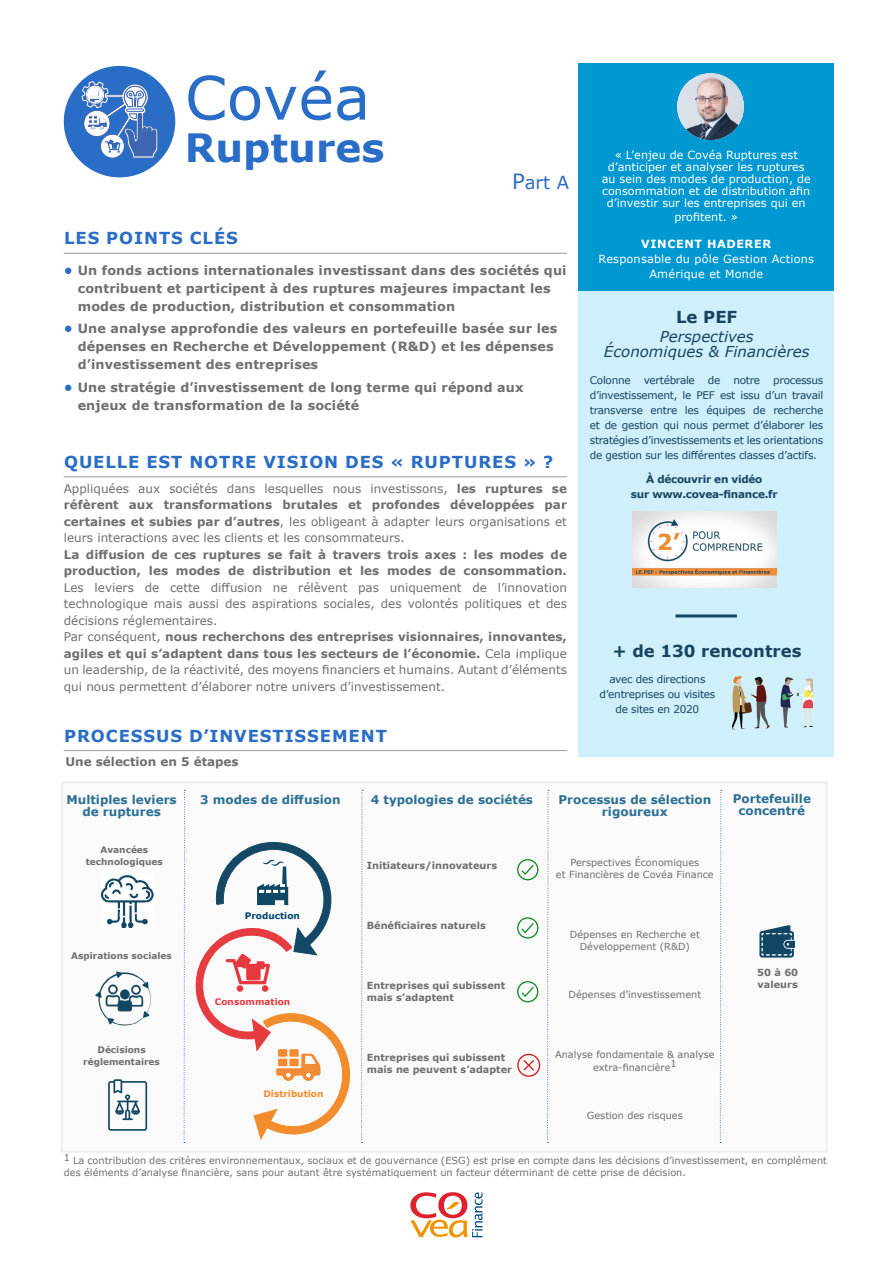
<style>
.page{position:relative;width:893px;height:1263px;background:#fff}
.page>*{position:absolute;margin:0;border:0;box-sizing:border-box;transform-origin:0 0}
.t1{font:60px "Verdana";color:#296dc7}
.t2{font:700 39px "Verdana";color:#296dc7}
.t3{font:18px "Verdana";color:#296dc7}
.t4{font:700 16.5px "Verdana";letter-spacing:.055em;color:#296dc7}
.t5{font:700 16.5px "Verdana";color:#194461}
.t6{font:italic 15px/15px "Verdana";color:#194461;text-align:center}
.t7{font:700 12.75px/18px "Verdana";letter-spacing:.01em;color:#706f6f}
.t8{font:12px/16.5px "Verdana";color:#706f6f;text-align:justify}
.t9{font:700 12px/16.5px "Verdana";color:#706f6f}
.t10{font:700 12px/12px "Verdana";color:#2c7095;text-align:center}
.t11{font:11.25px/12px "Verdana";color:#fff;text-align:center}
.t12{font:11.25px/15px "Verdana";letter-spacing:.02em;color:#fff;text-align:center}
.t13{font:700 11.25px "Verdana";letter-spacing:.055em;color:#fff}
.t14{font:10.5px/15px "Verdana";letter-spacing:-.025em;color:#194461;text-align:justify}
.t15{font:700 10.5px/15px "Verdana";letter-spacing:-.025em;color:#194461;text-align:center}
.t16{font:9.75px/12px "Verdana";color:#706f6f;text-align:center}
.t17{font:700 9.75px/12px "Verdana";color:#706f6f}
.t18{font:700 9px/12px "Verdana";color:#706f6f;text-align:center}
.t19{font:700 9px "Verdana";color:#e63b3f}
.t20{font:700 9px "Verdana";color:#f28d2c}
.t21{font:700 9px "Verdana";color:#00446b}
.s1{font-size:21px}
.s2{color:#296dc7}
.s3{font-weight:700}
</style>
<div class="page">
<svg style="left:410px;top:1192px;width:73px;height:45px"></svg>
<div style="left:62px;top:782px;width:765px;height:370px;background:#fafafa;border:1px solid #e3e3e3"></div>
<hr style="left:64px;top:253px;width:503px;height:1px;background:#9d9d9c">
<hr style="left:64px;top:476px;width:503px;height:1px;background:#9d9d9c">
<hr style="left:64px;top:750px;width:503px;height:1px;background:#9d9d9c">
<div style="left:64px;top:66px;width:111px;height:111px;background:#296dc7;border-radius:50%"></div>
<svg style="left:759px;top:925px;width:36px;height:32px"></svg>
<svg style="left:361px;top:790px;width:2px;height:353px"></svg>
<svg style="left:547px;top:790px;width:2px;height:353px"></svg>
<svg style="left:719px;top:790px;width:3px;height:353px"></svg>
<svg style="left:517px;top:859px;width:21px;height:21px"></svg>
<svg style="left:517px;top:917px;width:21px;height:22px"></svg>
<svg style="left:517px;top:981px;width:21px;height:21px"></svg>
<svg style="left:517px;top:1054px;width:23px;height:23px"></svg>
<svg style="left:108px;top:1079px;width:39px;height:52px"></svg>
<svg style="left:183px;top:790px;width:167px;height:353px"></svg>
<img style="left:101px;top:875px;width:52px;height:52px">
<img style="left:61px;top:955px;width:139px;height:92px">
<svg style="left:81px;top:80px;width:78px;height:98px"></svg>
<div style="left:579px;top:64px;width:255px;height:692px;background:#cff0fb"></div>
<div style="left:579px;top:64px;width:255px;height:227px;background:#0098d0"></div>
<img style="left:677px;top:73px;width:67px;height:67px;border-radius:33px">
<img style="left:632px;top:511px;width:144px;height:77px">
<hr style="left:675px;top:614px;width:62px;height:3px;background:#124763">
<svg style="left:780px;top:677px;width:33px;height:51px"></svg>
<svg style="left:732px;top:676px;width:38px;height:54px"></svg>
<h1 class="t1" style="left:185px;top:57px;width:187px">Covéa</h1>
<h2 class="t2" style="left:185px;top:120px;width:201px">Ruptures</h2>
<h3 class="t3" style="left:512px;top:170px;width:58px"><span class="s1">P</span>art A</h3>
<h3 class="t4" style="left:64px;top:227px;width:175px">LES POINTS CLÉS</h3>
<p class="t7" style="left:78px;top:261px;width:490px;text-indent:-14px"><span class="s2">•</span> Un fonds actions internationales investissant dans des sociétés qui contribuent et participent à des ruptures majeures impactant les modes de production, distribution et consommation</p>
<p class="t7" style="left:78px;top:319px;width:481px;text-indent:-14px"><span class="s2">•</span> Une analyse approfondie des valeurs en portefeuille basée sur les dépenses en Recherche et Développement (R&amp;D) et les dépenses d’investissement des entreprises</p>
<p class="t7" style="left:78px;top:378px;width:447px;text-indent:-14px"><span class="s2">•</span> Une stratégie d’investissement de long terme qui répond aux enjeux de transformation de la société</p>
<h3 class="t4" style="left:64px;top:450px;width:491px">QUELLE EST NOTRE VISION DES « RUPTURES » ?</h3>
<p class="t8" style="left:64px;top:480px;width:505px">Appliquées aux sociétés dans lesquelles nous investissons, <span class="s3">les ruptures se réfèrent aux transformations brutales et profondes développées par certaines et subies par d’autres</span>, les obligeant à adapter leurs organisations et leurs interactions avec les clients et les consommateurs.</p>
<p class="t9" style="left:64px;top:546px;width:505px">La diffusion de ces ruptures se fait à travers trois axes : les modes de production, les modes de distribution et les modes de consommation.</p>
<p class="t8" style="left:64px;top:579px;width:505px;text-align:left">Les leviers de cette diffusion ne rélèvent pas uniquement de l’innovation technologique mais aussi des aspirations sociales, des volontés politiques et des décisions réglementaires.<br>Par conséquent, <span class="s3">nous recherchons des entreprises visionnaires, innovantes, agiles et qui s’adaptent dans tous les secteurs de l’économie.</span> Cela implique un leadership, de la réactivité, des moyens financiers et humains. Autant d’éléments qui nous permettent d’élaborer notre univers d’investissement.</p>
<h3 class="t4" style="left:64px;top:724px;width:324px">PROCESSUS D’INVESTISSEMENT</h3>
<p class="t9" style="left:65px;top:753px;width:175px">Une sélection en 5 étapes</p>
<p class="t11" style="left:602px;top:149px;width:210px">« L’enjeu de Covéa Ruptures est d’anticiper et analyser les ruptures au sein des modes de production, de consommation et de distribution afin d’investir sur les entreprises qui en</p>
<p class="t11" style="left:674px;top:211px;width:65px">profitent. »</p>
<p class="t13" style="left:641px;top:236px;width:131px">VINCENT HADERER</p>
<p class="t12" style="left:599px;top:251px;width:217px">Responsable du pôle Gestion Actions<br>Amérique et Monde</p>
<h3 class="t5" style="left:676px;top:305px;width:63px">Le PEF</h3>
<p class="t6" style="left:604px;top:329px;width:207px">Perspectives<br>Économiques &amp; Financières</p>
<p class="t14" style="left:590px;top:372px;width:235px">Colonne vertébrale de notre processus d’investissement, le PEF est issu d’un travail transverse entre les équipes de recherche et de gestion qui nous permet d’élaborer les stratégies d’investissements et les orientations de gestion sur les différentes classes d’actifs.</p>
<p class="t15" style="left:631px;top:471px;width:148px">À découvrir en vidéo<br>sur www.covea-finance.fr</p>
<h3 class="t5" style="left:612px;top:639px;width:191px">+ de 130 rencontres</h3>
<p class="t14" style="left:599px;top:672px;width:117px;text-align:center">avec des directions d’entreprises ou visites de sites en 2020</p>
<p class="t10" style="left:66px;top:793px;width:112px">Multiples leviers de ruptures</p>
<p class="t10" style="left:371px;top:793px;width:164px">4 typologies de sociétés</p>
<p class="t18" style="left:86px;top:844px;width:79px">Avancées technologiques</p>
<p class="t10" style="left:200px;top:794px;width:142px">3 modes de diffusion</p>
<p class="t17" style="left:367px;top:860px;width:132px">Initiateurs/innovateurs</p>
<p class="t18" style="left:71px;top:950px;width:102px">Aspirations sociales</p>
<p class="t18" style="left:83px;top:1043px;width:78px">Décisions réglementaires</p>
<p class="t21" style="left:245px;top:910px;width:57px">Production</p>
<p class="t19" style="left:215px;top:995px;width:77px">Consommation</p>
<p class="t20" style="left:263px;top:1087px;width:62px">Distribution</p>
<p class="t17" style="left:367px;top:920px;width:121px">Bénéficiaires naturels</p>
<p class="t17" style="left:367px;top:980px;width:140px">Entreprises qui subissent mais s’adaptent</p>
<p class="t17" style="left:367px;top:1052px;width:147px">Entreprises qui subissent mais ne peuvent s’adapter</p>
<p class="t10" style="left:558px;top:793px;width:155px">Processus de sélection rigoureux</p>
<p class="t16" style="left:556px;top:857px;width:159px">Perspectives Économiques<br>et Financières de Covéa Finance</p>
<p class="t10" style="left:733px;top:793px;width:80px">Portefeuille concentré</p>
<p class="t16" style="left:570px;top:929px;width:131px">Dépenses en Recherche et<br>Développement (R&amp;D)</p>
<p class="t16" style="left:569px;top:989px;width:134px">Dépenses d’investissement</p>
<p class="t16" style="left:555px;top:1049px;width:161px">Analyse fondamentale &amp; analyse extra-financière1</p>
<p class="t16" style="left:587px;top:1109px;width:97px">Gestion des risques</p>
<p class="t17" style="left:757px;top:966px;width:42px">50 à 60 valeurs</p>
<p class="t16" style="left:64px;top:1154px;width:765px;text-align:left">1 La contribution des critères environnementaux, sociaux et de gouvernance (ESG) est prise en compte dans les décisions d’investissement, en complément des éléments d’analyse financière, sans pour autant être systématiquement un facteur déterminant de cette prise de décision.</p>
</div>
